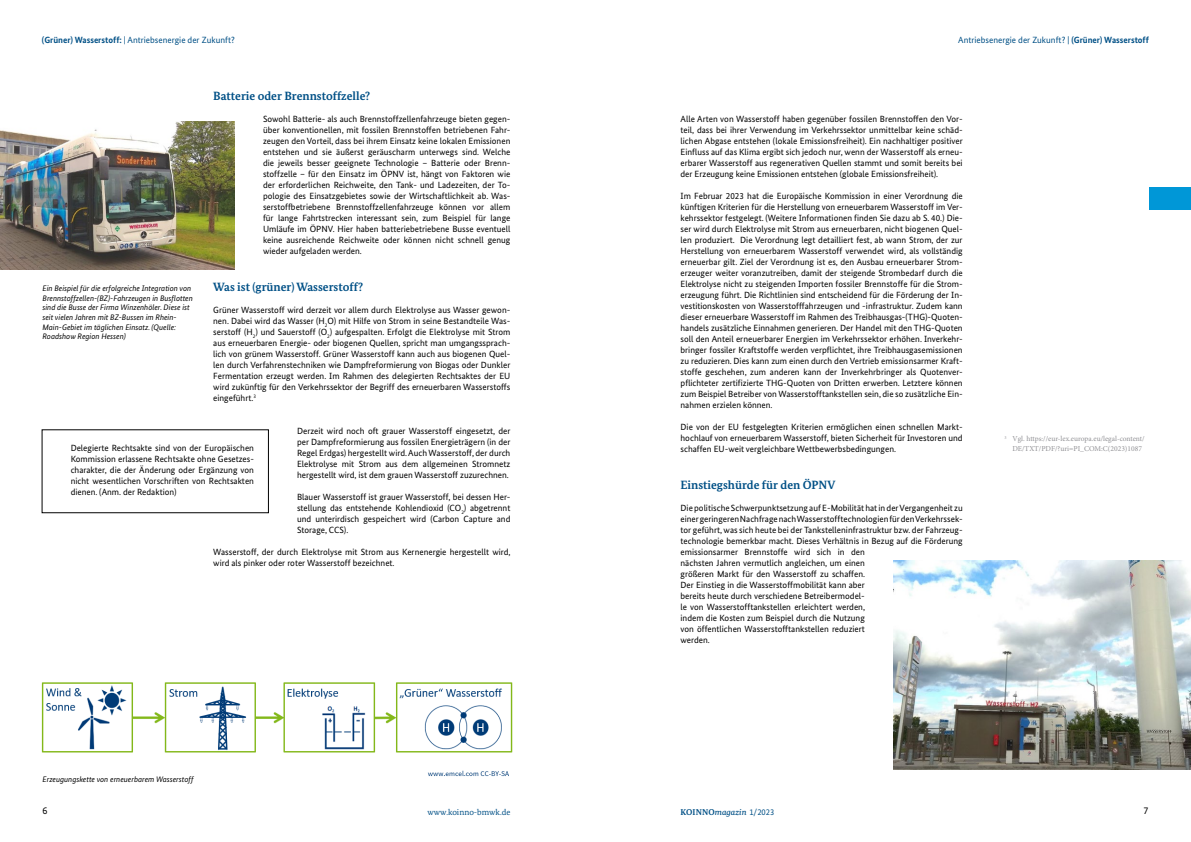
<style>
.page{position:relative;width:1191px;height:842px;background:#fff}
.page>*{position:absolute;margin:0;border:0;box-sizing:border-box;transform-origin:0 0}
.t1{font:700 12px "Bundes Serif";color:#005086}
.t2{font:10px "Bundes Sans";color:#000}
.t3{font:9px/11px "Bundes Sans";color:#000;text-align:justify}
.t4{font:9px "Bundes Sans";color:#005086}
.t5{font:italic 500 8.5px "Bundes Serif";color:#005086}
.t6{font:8.5px "Bundes Serif";color:#005086}
.t7{font:italic 8px/9.6px "Bundes Sans";color:#000}
.t8{font:7.5px/10px "Minion Pro";color:#919195}
.s1{font-weight:700}
.s2{font-weight:700;font-style:normal}
.s3{font-family:"Bundes Sans";font-weight:400;font-style:normal}
</style>
<div class="page">
<div style="left:1149px;top:187px;width:42px;height:23px;background:#0097d7"></div>
<img style="left:893px;top:560px;width:298px;height:209px">
<img style="left:0;top:122px;width:235px;height:148px">
<img style="left:41px;top:682px;width:472px;height:94px">
<p class="t4" style="left:42px;top:34px;width:194px"><span class="s1">(Grüner) Wasserstoff:</span> | Antriebsenergie der Zukunft?</p>
<p class="t4" style="left:958px;top:34px;width:192px">Antriebsenergie der Zukunft? | <span class="s1">(Grüner) Wasserstoff</span></p>
<h1 class="t1" style="left:213px;top:88px;width:158px">Batterie oder Brennstoffzelle?</h1>
<p class="t3" style="left:263px;top:113px;width:249px">Sowohl Batterie- als auch Brennstoffzellenfahrzeuge bieten gegen&shy;über konventionellen, mit fossilen Brennstoffen betriebenen Fahr&shy;zeugen den Vorteil, dass bei ihrem Einsatz keine lokalen Emissionen entstehen und sie äußerst geräuscharm unterwegs sind. Welche die jeweils besser geeignete Technologie – Batterie oder Brenn&shy;stoffzelle – für den Einsatz im ÖPNV ist, hängt von Faktoren wie der erforderlichen Reichweite, den Tank- und Ladezeiten, der To&shy;pologie des Einsatzgebietes sowie der Wirtschaftlichkeit ab. Was&shy;serstoffbetriebene Brennstoffzellenfahrzeuge können vor allem für lange Fahrtstrecken interessant sein, zum Beispiel für lange Umläufe im ÖPNV. Hier haben batteriebetriebene Busse eventuell keine ausreichende Reichweite oder können nicht schnell genug wieder aufgeladen werden.</p>
<h1 class="t1" style="left:213px;top:279px;width:151px">Was ist (grüner) Wasserstoff?</h1>
<p class="t3" style="left:213px;top:304px;width:299px">Grüner Wasserstoff wird derzeit vor allem durch Elektrolyse aus Wasser gewon&shy;nen. Dabei wird das Wasser (H<sub>2</sub>O) mit Hilfe von Strom in seine Bestandteile Was&shy;serstoff (H<sub>2</sub>) und Sauerstoff (O<sub>2</sub>) aufgespalten. Erfolgt die Elektrolyse mit Strom aus erneuerbaren Energie- oder biogenen Quellen, spricht man umgangssprach&shy;lich von grünem Wasserstoff. Grüner Wasserstoff kann auch aus biogenen Quel&shy;len durch Verfahrenstechniken wie Dampfreformierung von Biogas oder Dunkler Fermentation erzeugt werden. Im Rahmen des delegierten Rechtsaktes der EU wird zukünftig für den Verkehrssektor der Begriff des erneuerbaren Wasserstoffs eingeführt.<sup>3</sup></p>
<p class="t3" style="left:297px;top:425px;width:215px">Derzeit wird noch oft grauer Wasserstoff eingesetzt, der per Dampfreformierung aus fossilen Energieträgern (in der Regel Erdgas) hergestellt wird. Auch Wasserstoff, der durch Elektrolyse mit Strom aus dem allgemeinen Stromnetz hergestellt wird, ist dem grauen Wasserstoff zuzurechnen.</p>
<p class="t3" style="left:297px;top:491px;width:215px">Blauer Wasserstoff ist grauer Wasserstoff, bei dessen Her&shy;stellung das entstehende Kohlendioxid (CO<sub>2</sub>) abgetrennt und unterirdisch gespeichert wird (Carbon Capture and Storage, CCS).</p>
<p class="t3" style="left:213px;top:546px;width:299px">Wasserstoff, der durch Elektrolyse mit Strom aus Kernenergie hergestellt wird, wird als pinker oder roter Wasserstoff bezeichnet.</p>
<p class="t7" style="left:43px;top:284px;width:152px">Ein Beispiel für die erfolgreiche Integration von Brennstoffzellen-(BZ)-Fahrzeugen in Busflotten sind die Busse der Firma Winzenhöler. Diese ist seit vielen Jahren mit BZ-Bussen im Rhein-Main-Gebiet im täglichen Einsatz. (Quelle:<br>Roadshow Region Hessen)</p>
<p class="t3" style="left:71px;top:442px;width:185px">Delegierte Rechtsakte sind von der Europäischen Kommission erlassene Rechtsakte ohne Gesetzes&shy;charakter, die der Änderung oder Ergänzung von nicht wesentlichen Vorschriften von Rechtsakten dienen. (Anm. der Redaktion)</p>
<p class="t7" style="left:43px;top:775px;width:152px">Erzeugungskette von erneuerbarem Wasserstoff</p>
<p class="t3" style="left:680px;top:113px;width:284px">Alle Arten von Wasserstoff haben gegenüber fossilen Brennstoffen den Vor&shy;teil, dass bei ihrer Verwendung im Verkehrssektor unmittelbar keine schäd&shy;lichen Abgase entstehen (lokale Emissionsfreiheit). Ein nachhaltiger positiver Einfluss auf das Klima ergibt sich jedoch nur, wenn der Wasserstoff als erneu&shy;erbarer Wasserstoff aus regenerativen Quellen stammt und somit bereits bei der Erzeugung keine Emissionen entstehen (globale Emissionsfreiheit).</p>
<p class="t3" style="left:680px;top:190px;width:284px">Im Februar 2023 hat die Europäische Kommission in einer Verordnung die künftigen Kriterien für die Herstellung von erneuerbarem Wasserstoff im Ver&shy;kehrssektor festgelegt. (Weitere Informationen finden Sie dazu ab S. 40.) Die&shy;ser wird durch Elektrolyse mit Strom aus erneuerbaren, nicht biogenen Quel&shy;len produziert. Die Verordnung legt detailliert fest, ab wann Strom, der zur Herstellung von erneuerbarem Wasserstoff verwendet wird, als vollständig erneuerbar gilt. Ziel der Verordnung ist es, den Ausbau erneuerbarer Strom&shy;erzeuger weiter voranzutreiben, damit der steigende Strombedarf durch die Elektrolyse nicht zu steigenden Importen fossiler Brennstoffe für die Strom&shy;erzeugung führt. Die Richtlinien sind entscheidend für die Förderung der In&shy;vestitionskosten von Wasserstofffahrzeugen und -infrastruktur. Zudem kann dieser erneuerbare Wasserstoff im Rahmen des Treibhausgas-(THG)-Quoten&shy;handels zusätzliche Einnahmen generieren. Der Handel mit den THG-Quoten soll den Anteil erneuerbarer Energien im Verkehrssektor erhöhen. Inverkehr&shy;bringer fossiler Kraftstoffe werden verpflichtet, ihre Treibhausgasemissionen zu reduzieren. Dies kann zum einen durch den Vertrieb emissionsarmer Kraft&shy;stoffe geschehen, zum anderen kann der Inverkehrbringer als Quotenver&shy;pflichteter zertifizierte THG-Quoten von Dritten erwerben. Letztere können zum Beispiel Betreiber von Wasserstofftankstellen sein, die so zusätzliche Ein&shy;nahmen erzielen können.</p>
<p class="t3" style="left:680px;top:421px;width:284px">Die von der EU festgelegten Kriterien ermöglichen einen schnellen Markt&shy;hochlauf von erneuerbarem Wasserstoff, bieten Sicherheit für Investoren und schaffen EU-weit vergleichbare Wettbewerbsbedingungen.</p>
<h1 class="t1" style="left:680px;top:477px;width:156px">Einstiegshürde für den ÖPNV</h1>
<p class="t3" style="left:680px;top:502px;width:284px;text-align:left">Die politische Schwerpunktsetzung auf E-Mobilität hat in der Vergangenheit zu einer geringeren Nachfrage nach Wasserstofftechnologien für den Verkehrssek&shy;tor geführt, was sich heute bei der Tankstelleninfrastruktur bzw. der Fahrzeug&shy;technologie bemerkbar macht. Dieses Verhältnis in Bezug auf die Förderung emissionsarmer Brennstoffe wird sich in den<br>nächsten Jahren vermutlich angleichen, um einen<br>größeren Markt für den Wasserstoff zu schaffen.<br>Der Einstieg in die Wasserstoffmobilität kann aber<br>bereits heute durch verschiedene Betreibermodel-<br>le von Wasserstofftankstellen erleichtert werden,<br>indem die Kosten zum Beispiel durch die Nutzung<br>von öffentlichen Wasserstofftankstellen reduziert<br>werden.</p>
<p class="t8" style="left:1012px;top:434px;width:134px;text-indent:-8px"><sup>3</sup> Vgl. https://eur-lex.europa.eu/legal-content/<br>DE/TXT/PDF/?uri=PI_COM:C(2023)1087</p>
<p class="t2" style="left:43px;top:805px;width:6px">6</p>
<p class="t6" style="left:427px;top:807px;width:84px">www.koinno-bmwk.de</p>
<p class="t5" style="left:680px;top:807px;width:95px"><span class="s2">KOINNO</span>magazin <span class="s3">1/2023</span></p>
<p class="t2" style="left:1143px;top:805px;width:6px">7</p>
</div>
